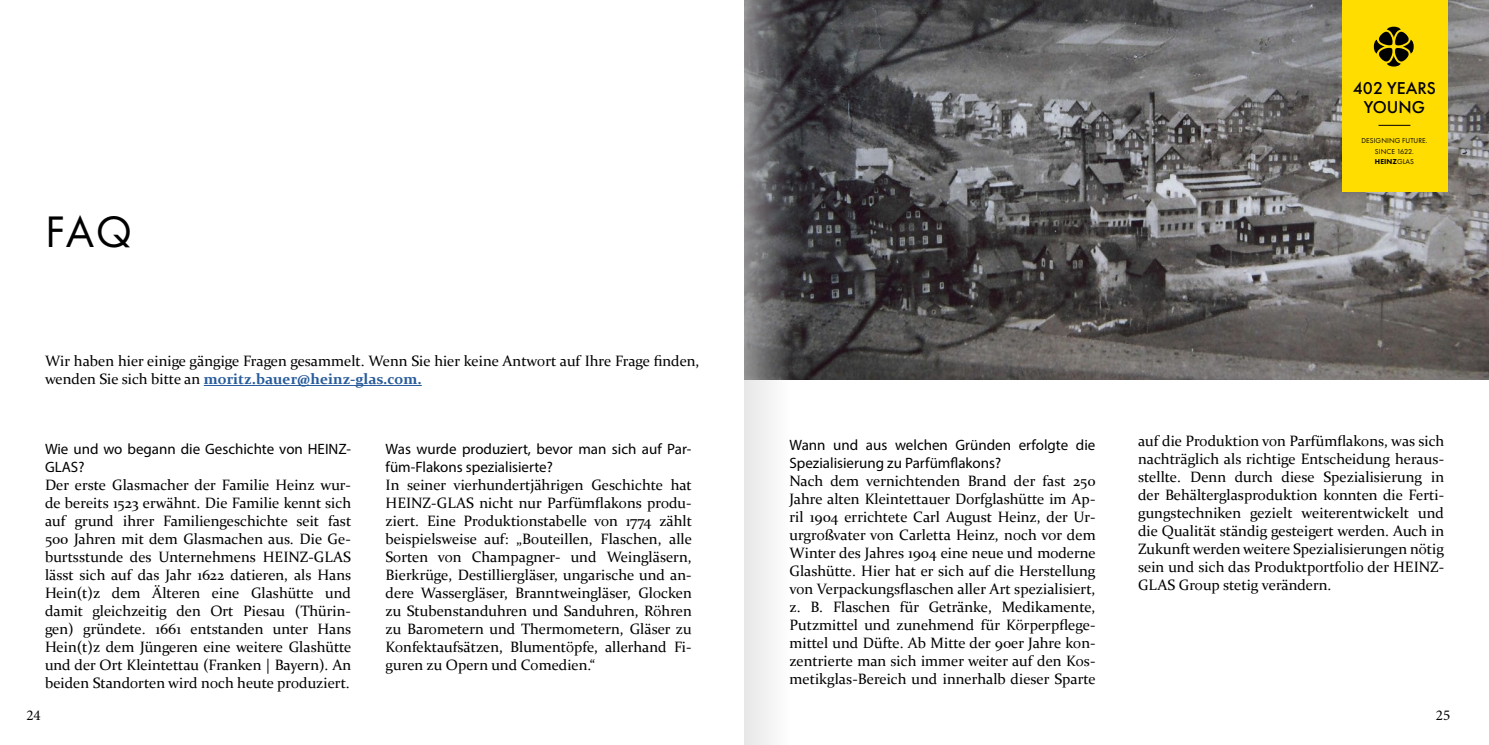
<style>
.page{position:relative;width:1489px;height:745px;background:#fff}
.page>*{position:absolute;margin:0;border:0;box-sizing:border-box;transform-origin:0 0}
.t1{font:45.75px "Futura PT";color:#000}
.t2{font:500 17.75px/18.6px "Futura PT";color:#000;text-align:center}
.t3{font:15px/18px "Constantia";color:#000;text-align:justify}
.t4{font:15px/18px "Myriad Pro";color:#000}
.t5{font:15px "Minion Pro";color:#000}
.t6{font:7.38px/10.4px "Futura PT";letter-spacing:.01em;color:#000;text-align:center}
.s1{font-weight:700;color:#275b9b}
.s2{font-weight:800}
</style>
<div class="page">
<hr style="left:204px;top:385px;width:218px;height:1px;background:#275b9b">
<img style="left:790px;top:0;width:698px;height:379px">
<div style="left:1341px;top:0;width:105px;height:191px;background:#fd0"></div>
<hr style="left:1378px;top:125px;width:32px;height:1px;background:#000">
<svg style="left:1373px;top:27px;width:40px;height:39px"></svg>
<svg style="left:744px;top:0;width:46px;height:744px"></svg>
<h1 class="t1" style="left:45px;top:204px;width:88px">FAQ</h1>
<p class="t3" style="left:45px;top:351px;width:656px">Wir haben hier einige gängige Fragen gesammelt. Wenn Sie hier keine Antwort auf Ihre Frage finden, wenden Sie sich bitte an <span class="s1">moritz.bauer@heinz-glas.com.</span></p>
<p class="t4" style="left:45px;top:439px;width:307px">Wie und wo begann die Geschichte von HEINZ-<br>GLAS?</p>
<p class="t3" style="left:45px;top:474px;width:308px">Der erste Glasmacher der Familie Heinz wur&shy;de bereits 1523 erwähnt. Die Familie kennt sich auf grund ihrer Familiengeschichte seit fast 500 Jahren mit dem Glasmachen aus. Die Ge&shy;burtsstunde des Unternehmens HEINZ-GLAS lässt sich auf das Jahr 1622 datieren, als Hans Hein(t)z dem Älteren eine Glashütte und damit gleichzeitig den Ort Piesau (Thürin&shy;gen) gründete. 1661 entstanden unter Hans Hein(t)z dem Jüngeren eine weitere Glashütte und der Ort Kleintettau (Franken | Bayern). An beiden Standorten wird noch heute produziert.</p>
<p class="t4" style="left:385px;top:439px;width:307px">Was wurde produziert, bevor man sich auf Par&shy;füm-Flakons spezialisierte?</p>
<p class="t3" style="left:385px;top:474px;width:308px">In seiner vierhundertjährigen Geschichte hat HEINZ-GLAS nicht nur Parfümflakons produ&shy;ziert. Eine Produktionstabelle von 1774 zählt beispielsweise auf: „Bouteillen, Flaschen, alle Sorten von Champagner- und Weingläsern, Bierkrüge, Destilliergläser, ungarische und an&shy;dere Wassergläser, Branntweingläser, Glocken zu Stubenstanduhren und Sanduhren, Röhren zu Barometern und Thermometern, Gläser zu Konfektaufsätzen, Blumentöpfe, allerhand Fi&shy;guren zu Opern und Comedien.“</p>
<p class="t2" style="left:1352px;top:79px;width:85px">402 YEARS<br>YOUNG</p>
<p class="t6" style="left:1361px;top:135px;width:68px">DESIGNING FUTURE.<br>SINCE 1622.<br><span class="s2">HEINZ</span>GLAS</p>
<p class="t4" style="left:789px;top:435px;width:307px">Wann und aus welchen Gründen erfolgte die<br>Spezialisierung zu Parfümflakons?</p>
<p class="t3" style="left:789px;top:470px;width:308px">Nach dem vernichtenden Brand der fast 250<br>Jahre alten Kleintettauer Dorfglashütte im Ap&shy;ril 1904 errichtete Carl August Heinz, der Ur&shy;urgroßvater von Carletta Heinz, noch vor dem Winter des Jahres 1904 eine neue und moderne Glashütte. Hier hat er sich auf die Herstellung von Verpackungsflaschen aller Art spezialisiert, z. B. Flaschen für Getränke, Medikamente, Putzmittel und zunehmend für Körperpflege&shy;mittel und Düfte. Ab Mitte der 90er Jahre kon&shy;zentrierte man sich immer weiter auf den Kos&shy;metikglas-Bereich und innerhalb dieser Sparte</p>
<p class="t3" style="left:1137px;top:431px;width:308px">auf die Produktion von Parfümflakons, was sich nachträglich als richtige Entscheidung heraus&shy;stellte. Denn durch diese Spezialisierung in der Behälterglasproduktion konnten die Ferti&shy;gungstechniken gezielt weiterentwickelt und die Qualität ständig gesteigert werden. Auch in Zukunft werden weitere Spezialisierungen nötig sein und sich das Produktportfolio der HEINZ-GLAS Group stetig verändern.</p>
<p class="t5" style="left:26px;top:704px;width:16px">24</p>
<p class="t5" style="left:1435px;top:704px;width:16px">25</p>
</div>
